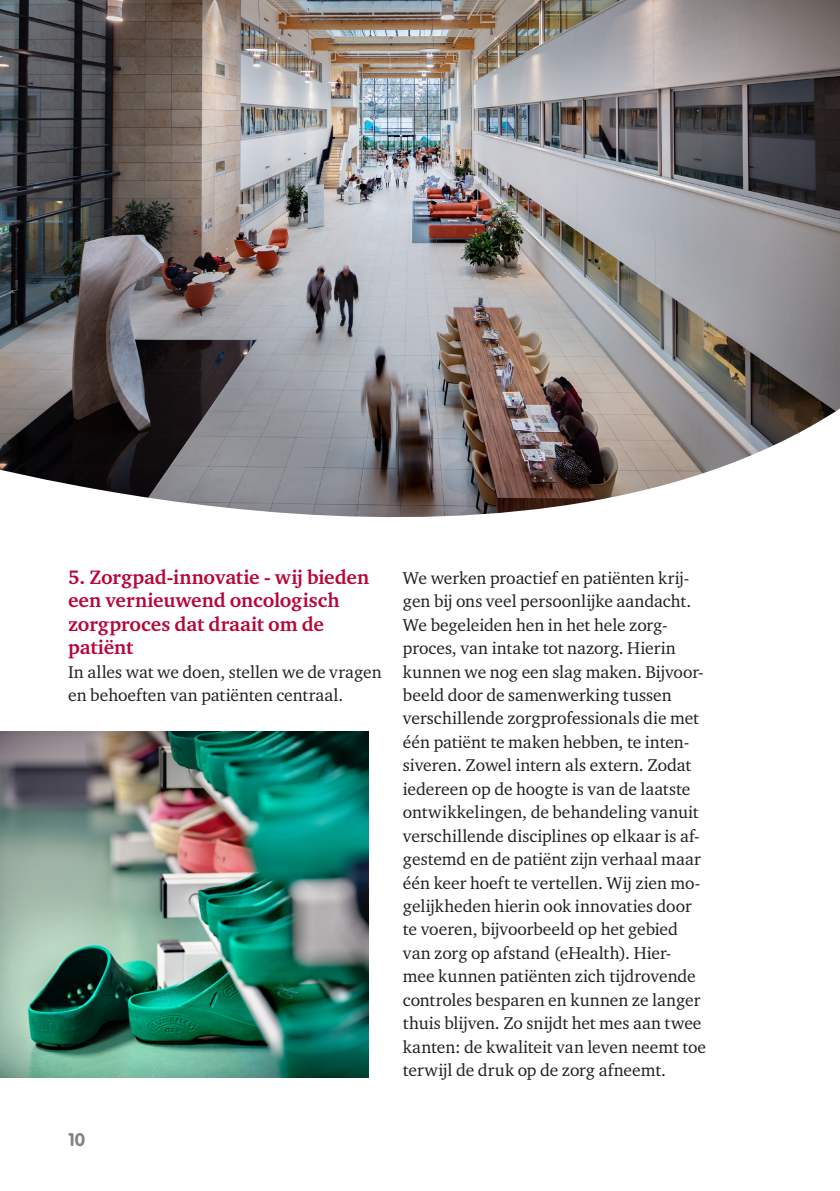
<style>
.page{position:relative;width:840px;height:1191px;background:#fff}
.page>*{position:absolute;margin:0;border:0;box-sizing:border-box;transform-origin:0 0}
.t1{font:700 20px/23.4px "Charter ITC";letter-spacing:-.005em;color:#b70637}
.t2{font:700 18px "VAG Rounded";color:#808285}
.par{font:17.6px/23.4px "Charter ITC";color:#231f20}
</style>
<div class="page">
<img style="left:0;top:0;width:839px;height:408px">
<svg style="left:0;top:408px;width:839px;height:324px"></svg>
<img style="left:0;top:732px;width:369px;height:345px">
<p class="t1" style="left:68px;top:565px;width:302px">5. Zorgpad-innovatie - wij bieden een vernieuwend oncologisch zorgproces dat draait om de patiënt</p>
<p class="par" style="left:68px;top:659px;width:315px">In alles wat we doen, stellen we de vragen en behoeften van patiënten centraal.</p>
<p class="t2" style="left:68px;top:1129px;width:18px">10</p>
<p class="par" style="left:403px;top:565px;width:304px">We werken proactief en patiënten krij&shy;gen bij ons veel persoonlijke aandacht.<br>We begeleiden hen in het hele zorg&shy;proces, van intake tot nazorg. Hierin kunnen we nog een slag maken. Bijvoor&shy;beeld door de samenwerking tussen verschillende zorgprofessionals die met één patiënt te maken hebben, te inten&shy;siveren. Zowel intern als extern. Zodat iedereen op de hoogte is van de laatste ontwikkelingen, de behandeling vanuit verschillende disciplines op elkaar is af&shy;gestemd en de patiënt zijn verhaal maar één keer hoeft te vertellen. Wij zien mo&shy;gelijkheden hierin ook innovaties door te voeren, bijvoorbeeld op het gebied van zorg op afstand (eHealth). Hier&shy;mee kunnen patiënten zich tijdrovende controles besparen en kunnen ze langer thuis blijven. Zo snijdt het mes aan twee kanten: de kwaliteit van leven neemt toe terwijl de druk op de zorg afneemt.</p>
</div>
